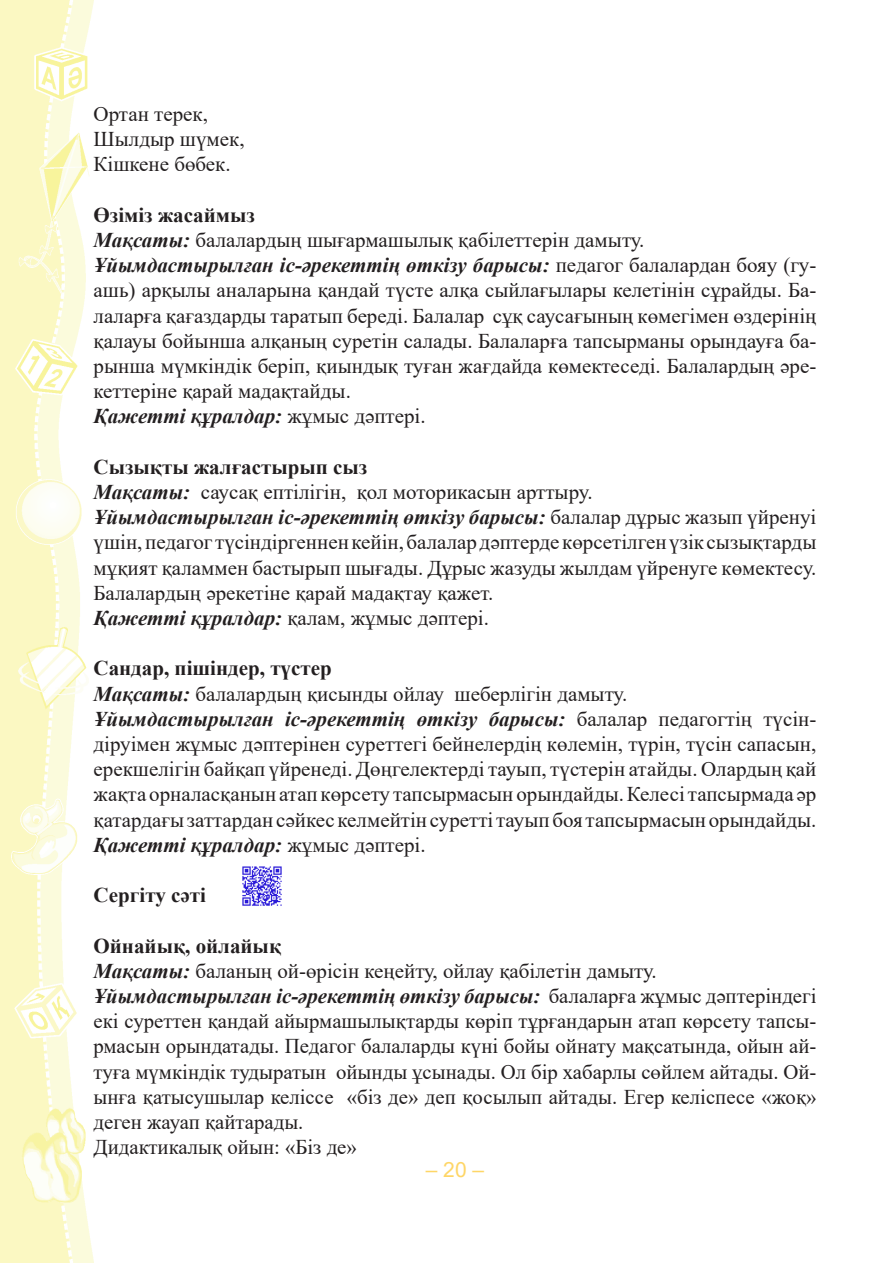
<style>
.page{position:relative;width:893px;height:1263px;background:#fff}
.page>*{position:absolute;margin:0;border:0;box-sizing:border-box;transform-origin:0 0}
.t1{font:21px/25.2px "Times New Roman";color:#231f20;text-align:justify}
.t2{font:700 21px "Times New Roman";color:#231f20}
.t3{font:italic 700 21px "Times New Roman";color:#231f20}
.t4{font:21px "Arial";color:#fed667}
.s1{font-weight:700;font-style:italic}
.s2{font-weight:400;font-style:normal}
</style>
<div class="page">
<img style="left:0;top:0;width:93px;height:1263px">
<img style="left:242px;top:866px;width:40px;height:40px">
<p class="t1" style="left:94px;top:101px;width:116px">Ортан терек,</p>
<p class="t1" style="left:94px;top:126px;width:153px">Шылдыр шүмек,</p>
<p class="t1" style="left:94px;top:151px;width:139px">Кішкене бөбек.</p>
<p class="t2" style="left:94px;top:199px;width:163px">Өзіміз жасаймыз</p>
<p class="t1" style="left:94px;top:227px;width:552px"><span class="s1">Мақсаты:</span> балалардың шығармашылық қабілеттерін дамыту.</p>
<p class="t1" style="left:94px;top:252px;width:724px"><span class="s1">Ұйымдастырылған іс-әрекеттің өткізу барысы:</span> педагог балалардан бояу (гу&shy;ашь) арқылы аналарына қандай түсте алқа сыйлағылары келетінін сұрайды. Ба&shy;лаларға қағаздарды таратып береді. Балалар сұқ саусағының көмегімен өздерінің қалауы бойынша алқаның суретін салады. Балаларға тапсырманы орындауға ба&shy;рынша мүмкіндік беріп, қиындық туған жағдайда көмектеседі. Балалардың әре&shy;кеттеріне қарай мадақтайды.</p>
<p class="t3" style="left:94px;top:402px;width:334px">Қажетті құралдар: <span class="s2">жұмыс дәптері.</span></p>
<p class="t2" style="left:94px;top:451px;width:275px">Сызықты жалғастырып сыз</p>
<p class="t1" style="left:94px;top:479px;width:501px"><span class="s1">Мақсаты:</span> саусақ ептілігін, қол моторикасын арттыру.</p>
<p class="t1" style="left:94px;top:504px;width:724px"><span class="s1">Ұйымдастырылған іс-әрекеттің өткізу барысы:</span> балалар дұрыс жазып үйренуі үшін, педагог түсіндіргеннен кейін, балалар дәптерде көрсетілген үзік сызықтарды мұқият қаламмен бастырып шығады. Дұрыс жазуды жылдам үйренуге көмектесу.</p>
<p class="t1" style="left:94px;top:579px;width:401px">Балалардың әрекетіне қарай мадақтау қажет.</p>
<p class="t1" style="left:94px;top:605px;width:397px"><span class="s1">Қажетті құралдар:</span> қалам, жұмыс дәптері.</p>
<p class="t2" style="left:94px;top:653px;width:240px">Сандар, пішіндер, түстер</p>
<p class="t1" style="left:94px;top:680px;width:535px"><span class="s1">Мақсаты:</span> балалардың қисынды ойлау шеберлігін дамыту.</p>
<p class="t1" style="left:94px;top:705px;width:724px"><span class="s1">Ұйымдастырылған іс-әрекеттің өткізу барысы:</span> балалар педагогтің түсін&shy;діруімен жұмыс дәптерінен суреттегі бейнелердің көлемін, түрін, түсін сапасын, ерекшелігін байқап үйренеді. Дөңгелектерді тауып, түстерін атайды. Олардың қай жақта орналасқанын атап көрсету тапсырмасын орындайды. Келесі тапсырмада әр қатардағы заттардан сәйкес келмейтін суретті тауып боя тапсырмасын орындайды.</p>
<p class="t3" style="left:94px;top:830px;width:334px">Қажетті құралдар: <span class="s2">жұмыс дәптері.</span></p>
<p class="t2" style="left:94px;top:880px;width:114px">Сергіту сәті</p>
<p class="t2" style="left:94px;top:930px;width:189px">Ойнайық, ойлайық</p>
<p class="t1" style="left:94px;top:957px;width:565px"><span class="s1">Мақсаты:</span> баланың ой-өрісін кеңейту, ойлау қабілетін дамыту.</p>
<p class="t1" style="left:94px;top:983px;width:724px"><span class="s1">Ұйымдастырылған іс-әрекеттің өткізу барысы:</span> балаларға жұмыс дәптеріндегі екі суреттен қандай айырмашылықтарды көріп тұрғандарын атап көрсету тапсы&shy;рмасын орындатады. Педагог балаларды күні бойы ойнату мақсатында, ойын ай&shy;туға мүмкіндік тудыратын ойынды ұсынады. Ол бір хабарлы сөйлем айтады. Ой&shy;ынға қатысушылар келіссе «біз де» деп қосылып айтады. Егер келіспесе «жоқ» деген жауап қайтарады.</p>
<p class="t1" style="left:94px;top:1134px;width:265px">Дидактикалық ойын: «Біз де»</p>
<p class="t4" style="left:426px;top:1155px;width:60px">– 20 –</p>
</div>
